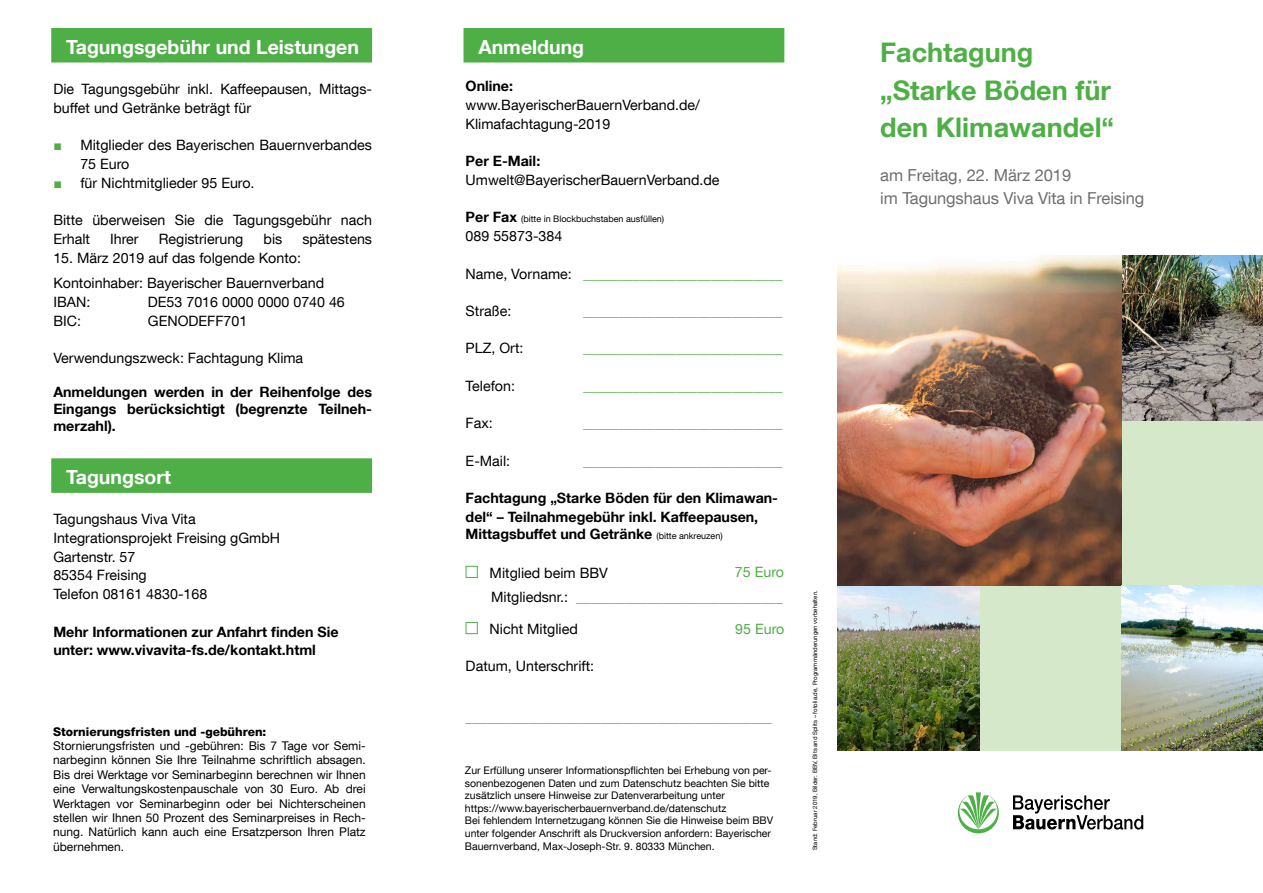
<style>
.page{position:relative;width:1263px;height:893px;background:#fff}
.page>*{position:absolute;margin:0;border:0;box-sizing:border-box;transform-origin:0 0}
.t1{font:700 27px/37.5px "Helvetica Neue LT Com";color:#4eaf46}
.t2{font:700 19.5px "Helvetica Neue LT Com";color:#fff}
.t3{font:16.5px/22.5px "Helvetica Neue LT Com";letter-spacing:-.005em;color:#6f6f6e}
.t4{font:14.25px/18.8px "Helvetica Neue LT Com";color:#000}
.t5{font:14.25px/24px "Helvetica Neue LT Com";color:#4eaf46}
.t6{font:700 14.25px/17.1px "Helvetica Neue LT Com";color:#000}
.t7{font:12px/14.4px "Helvetica Neue LT Com";color:#000;text-align:justify}
.t8{font:800 12px "Helvetica Neue LT Com";color:#000}
.t9{font:10.5px/12.6px "Helvetica Neue LT Com";color:#000}
.t10{font:9px "Helvetica Neue LT Com";color:#000}
.t11{font:6px "Helvetica Neue LT Com";color:#000}
.s1{font-family:"Arial";color:#4eaf46}
.s2{font-weight:700;font-size:14.25px}
.s3{color:#000}
.s4{font-weight:400;font-size:9px}
</style>
<div class="page">
<svg style="left:1013px;top:795px;width:130px;height:35px"></svg>
<svg style="left:958px;top:792px;width:41px;height:41px"></svg>
<div style="left:838px;top:255px;width:425px;height:495px;background:#d5e8ca"></div>
<img style="left:838px;top:585px;width:141px;height:165px">
<img style="left:1121px;top:255px;width:142px;height:165px">
<img style="left:837px;top:255px;width:284px;height:330px">
<img style="left:1121px;top:585px;width:142px;height:165px">
<div style="left:51px;top:28px;width:321px;height:35px;background:#4eaf46"></div>
<div style="left:51px;top:458px;width:321px;height:35px;background:#4eaf46"></div>
<div style="left:463px;top:28px;width:321px;height:35px;background:#4eaf46"></div>
<div style="left:466px;top:566px;width:12px;height:12px;background:#fff;border:1px solid #4eaf46"></div>
<div style="left:466px;top:622px;width:12px;height:12px;background:#fff;border:1px solid #4eaf46"></div>
<h2 class="t2" style="left:66px;top:35px;width:294px">Tagungsgebühr und Leistungen</h2>
<p class="t4" style="left:53px;top:79px;width:320px">Die Tagungsgebühr inkl. Kaffeepausen, Mittags&shy;buffet und Getränke beträgt für</p>
<p class="t4" style="left:80px;top:135px;width:293px;text-indent:-27px"><span class="s1">■</span> Mitglieder des Bayerischen Bauernverbandes<br>75 Euro</p>
<p class="t4" style="left:53px;top:173px;width:203px"><span class="s1">■</span> für Nichtmitglieder 95 Euro.</p>
<p class="t4" style="left:53px;top:210px;width:320px">Bitte überweisen Sie die Tagungsgebühr nach<br>Erhalt</p>
<p class="t4" style="left:110px;top:229px;width:30px">Ihrer</p>
<p class="t4" style="left:159px;top:229px;width:86px">Registrierung</p>
<p class="t4" style="left:264px;top:229px;width:20px">bis</p>
<p class="t4" style="left:302px;top:229px;width:71px">spätestens</p>
<p class="t4" style="left:53px;top:244px;width:272px;line-height:25.5px">15. März 2019 auf das folgende Konto:<br>Kontoinhaber: Bayerischer Bauernverband</p>
<p class="t4" style="left:53px;top:292px;width:38px">IBAN:</p>
<p class="t4" style="left:148px;top:292px;width:199px">DE53 7016 0000 0000 0740 46</p>
<p class="t4" style="left:53px;top:311px;width:29px">BIC:</p>
<p class="t4" style="left:148px;top:311px;width:101px">GENODEFF701</p>
<p class="t4" style="left:53px;top:348px;width:251px">Verwendungszweck: Fachtagung Klima</p>
<p class="t6" style="left:53px;top:383px;width:320px;text-align:justify">Anmeldungen werden in der Reihenfolge des Eingangs berücksichtigt (begrenzte Teilneh&shy;merzahl).</p>
<h2 class="t2" style="left:66px;top:465px;width:106px">Tagungsort</h2>
<p class="t4" style="left:53px;top:509px;width:228px">Tagungshaus Viva Vita<br>Integrationsprojekt Freising gGmbH<br>Gartenstr. 57<br>85354 Freising<br>Telefon 08161 4830-168</p>
<p class="t6" style="left:53px;top:622px;width:287px;line-height:18.8px">Mehr Informationen zur Anfahrt finden Sie unter: www.vivavita-fs.de/kontakt.html</p>
<p class="t8" style="left:53px;top:724px;width:215px">Stornierungsfristen und -gebühren:</p>
<p class="t7" style="left:53px;top:738px;width:314px">Stornierungsfristen und -gebühren: Bis 7 Tage vor Semi&shy;narbeginn können Sie Ihre Teilnahme schriftlich absagen.<br>Bis drei Werktage vor Seminarbeginn berechnen wir Ihnen eine Verwaltungskostenpauschale von 30 Euro. Ab drei Werktagen vor Seminarbeginn oder bei Nichterscheinen stellen wir Ihnen 50 Prozent des Seminarpreises in Rech&shy;nung. Natürlich kann auch eine Ersatzperson Ihren Platz übernehmen.</p>
<h2 class="t2" style="left:478px;top:35px;width:107px">Anmeldung</h2>
<p class="t6" style="left:466px;top:77px;width:49px">Online:</p>
<p class="t4" style="left:466px;top:95px;width:236px">www.BayerischerBauernVerband.de/<br>Klimafachtagung-2019</p>
<p class="t6" style="left:466px;top:152px;width:76px">Per E-Mail:</p>
<p class="t4" style="left:466px;top:170px;width:255px">Umwelt@BayerischerBauernVerband.de</p>
<p class="t10" style="left:466px;top:214px;width:200px"><span class="s2">Per Fax</span> (bitte in Blockbuchstaben ausfüllen)</p>
<p class="t4" style="left:466px;top:226px;width:98px">089 55873-384</p>
<p class="t5" style="left:466px;top:261px;width:318px"><span class="s3">Name, Vorname:</span> ____________________________</p>
<p class="t4" style="left:466px;top:301px;width:47px">Straße:</p>
<p class="t5" style="left:583px;top:299px;width:201px">____________________________</p>
<p class="t4" style="left:466px;top:339px;width:59px">PLZ, Ort:</p>
<p class="t5" style="left:583px;top:336px;width:201px">____________________________</p>
<p class="t4" style="left:466px;top:376px;width:51px">Telefon:</p>
<p class="t5" style="left:583px;top:373px;width:201px">____________________________</p>
<p class="t4" style="left:466px;top:413px;width:29px">Fax:</p>
<p class="t5" style="left:583px;top:411px;width:201px">____________________________</p>
<p class="t4" style="left:466px;top:451px;width:46px">E-Mail:</p>
<p class="t5" style="left:583px;top:448px;width:201px">____________________________</p>
<p class="t6" style="left:466px;top:488px;width:314px;line-height:18.8px">Fachtagung „Starke Böden für den Klimawan&shy;del“ – Teilnahmegebühr inkl. Kaffeepausen,</p>
<p class="t6" style="left:466px;top:525px;width:259px">Mittagsbuffet und Getränke <span class="s4">(bitte ankreuzen)</span></p>
<p class="t5" style="left:490px;top:560px;width:295px"><span class="s3">Mitglied beim BBV<br>Mitgliedsnr.:</span> _____________________________</p>
<p class="t4" style="left:490px;top:619px;width:90px">Nicht Mitglied</p>
<p class="t5" style="left:735px;top:617px;width:51px">95 Euro</p>
<p class="t4" style="left:466px;top:657px;width:130px">Datum, Unterschrift:</p>
<p class="t5" style="left:735px;top:560px;width:51px">75 Euro</p>
<p class="t5" style="left:466px;top:705px;width:308px">___________________________________________</p>
<p class="t9" style="left:465px;top:764px;width:310px">Zur Erfüllung unserer Informationspflichten bei Erhebung von per&shy;sonenbezogenen Daten und zum Datenschutz beachten Sie bitte zusätzlich unsere Hinweise zur Datenverarbeitung unter https://www.bayerischerbauernverband.de/datenschutz<br>Bei fehlendem Internetzugang können Sie die Hinweise beim BBV unter folgender Anschrift als Druckversion anfordern: Bayerischer Bauernverband, Max-Joseph-Str. 9. 80333 München.</p>
<p class="t11" style="left:811px;top:850px;width:262px;rotate:-90deg">Stand: Februar 2019, Bilder: BBV, Bits and Splits – fotolia.de, Programmänderungen vorbehalten.</p>
<h1 class="t1" style="left:880px;top:33px;width:235px">Fachtagung „Starke Böden für den Klimawandel“</h1>
<p class="t3" style="left:880px;top:164px;width:265px">am Freitag, 22. März 2019<br>im Tagungshaus Viva Vita in Freising</p>
</div>
